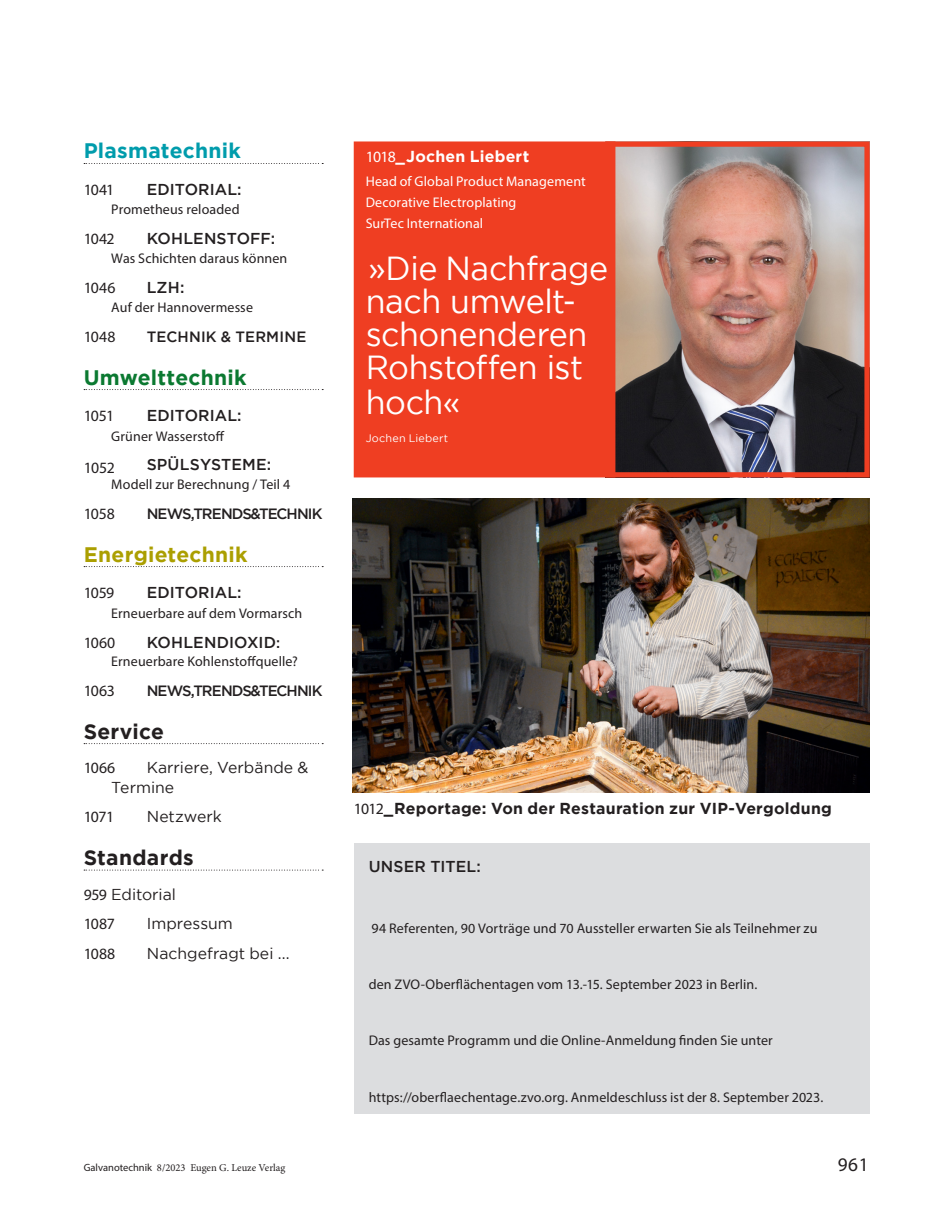
<style>
.page{position:relative;width:943px;height:1216px;background:#fff}
.page>*{position:absolute;margin:0;border:0;box-sizing:border-box;transform-origin:0 0}
.Inhalt_Copy{font:33.25px/33.8px "Gotham";letter-spacing:-.015em;color:#fff}
.Inhalt_Rubrik{font:700 21px "Gotham";letter-spacing:.01em;color:#231f20}
.Inhalt_Rubrik-2{font:700 21px "Gotham";letter-spacing:.01em;color:#ab9f01}
.Inhalt_Rubrik-3{font:700 21px "Gotham";letter-spacing:.01em;color:#009cac}
.Inhalt_Rubrik-4{font:700 21px "Gotham";letter-spacing:.01em;color:#0b7931}
.t1{font:19.25px "Myriad Pro";color:#231f20}
.BU_Inhalt_Copy{font:700 15.92px "Gotham";letter-spacing:.015em;color:#231f20}
.BU_Inhalt_Copy-2{font:700 15.92px "Gotham";letter-spacing:.015em;color:#fff}
.Copy_Inhalt_Rubriken{font:15.75px "Gotham";color:#231f20}
.Inhalt_Thema{font:500 15.75px "Gotham";letter-spacing:.005em;color:#231f20}
.Inhalt_Thema-2{font:15.75px "Myriad Pro";letter-spacing:-.02em;color:#231f20}
.Copy_Inhalt_Rubriken-2{font:15.75px "Myriad Pro";letter-spacing:-.03em;color:#231f20}
.Inhalt_Copy-2{font:500 15.75px "Gotham";letter-spacing:.01em;color:#231f20}
.Inhalt_Copy-3{font:15.75px "Myriad Pro";color:#231f20}
.Inhalt_Thema-3{font:500 14.88px "Gotham";letter-spacing:-.055em;color:#231f20}
.Inhalt_Thema-4{font:500 14.88px "Gotham";letter-spacing:.015em;color:#231f20}
.Inhalt_Thema-5{font:14px "Myriad Pro";letter-spacing:.01em;color:#231f20}
.BU_Inhalt_Copy-3{font:14px/21px "Myriad Pro";letter-spacing:.01em;color:#fff}
.Inhalt_Copy-4{font:14px "Myriad Pro";letter-spacing:.01em;color:#231f20}
.Inhalt_Copy-5{font:10.85px "Gotham";letter-spacing:.02em;color:#fff}
.t2{font:10.5px "Minion Pro";color:#231f20}
.s1{font-size:14.7px}
.s2{font-family:"Myriad Pro"}
.s3{font-family:"Myriad Pro";font-weight:400;font-size:15.75px}
</style>
<div class="page">
<img style="left:352px;top:498px;width:517px;height:294px">
<img style="left:615px;top:147px;width:248px;height:324px">
<div style="left:605px;top:141px;width:264px;height:336px;border:5px solid #ef3e22"></div>
<div style="left:357px;top:145px;width:255px;height:329px;background:#ef3e22"></div>
<div style="left:354px;top:141px;width:261px;height:336px;border:7px solid #ef3e22"></div>
<svg style="left:84px;top:163px;width:239px;height:1px"></svg>
<svg style="left:84px;top:389px;width:239px;height:1px"></svg>
<svg style="left:84px;top:566px;width:239px;height:1px"></svg>
<svg style="left:84px;top:743px;width:239px;height:1px"></svg>
<svg style="left:84px;top:869px;width:239px;height:1px"></svg>
<div style="left:354px;top:843px;width:515px;height:270px;background:#dcdddf"></div>
<p class="Inhalt_Rubrik-3" style="left:84px;top:139px;width:159px">Plasmatechnik</p>
<p class="Inhalt_Thema-2" style="left:84px;top:180px;width:32px">1041</p>
<p class="Inhalt_Thema" style="left:147px;top:181px;width:96px">EDITORIAL:</p>
<p class="Inhalt_Copy-4" style="left:111px;top:201px;width:130px">Prometheus reloaded</p>
<p class="Inhalt_Thema-2" style="left:84px;top:228px;width:33px">1042</p>
<p class="Inhalt_Thema" style="left:147px;top:229px;width:130px">KOHLENSTOFF:</p>
<p class="Inhalt_Thema-5" style="left:111px;top:250px;width:178px">Was Schichten daraus können</p>
<p class="Inhalt_Thema-2" style="left:84px;top:277px;width:33px">1046</p>
<p class="Inhalt_Thema" style="left:147px;top:278px;width:39px">LZH:</p>
<p class="Inhalt_Thema-5" style="left:111px;top:299px;width:143px">Auf der Hannovermesse</p>
<p class="Inhalt_Thema-2" style="left:84px;top:326px;width:33px">1048</p>
<p class="Inhalt_Thema-4" style="left:147px;top:328px;width:161px">TECHNIK &amp; TERMINE</p>
<p class="Inhalt_Rubrik-4" style="left:84px;top:365px;width:164px">Umwelttechnik</p>
<p class="Inhalt_Thema-2" style="left:84px;top:406px;width:32px">1051</p>
<p class="Inhalt_Thema" style="left:147px;top:407px;width:96px">EDITORIAL:</p>
<p class="Inhalt_Thema-5" style="left:111px;top:427px;width:115px">Grüner Wasserstoff</p>
<p class="Inhalt_Copy-3" style="left:84px;top:458px;width:33px">1052</p>
<p class="Inhalt_Copy-2" style="left:147px;top:456px;width:126px">SPÜLSYSTEME:</p>
<p class="Inhalt_Copy-4" style="left:111px;top:476px;width:181px">Modell zur Berechnung / Teil 4</p>
<p class="Inhalt_Thema-2" style="left:84px;top:503px;width:33px">1058</p>
<p class="Inhalt_Thema-3" style="left:147px;top:505px;width:177px">NEWS, TRENDS &amp; TECHNIK</p>
<p class="Inhalt_Rubrik-2" style="left:84px;top:542px;width:165px">Energietechnik</p>
<p class="Inhalt_Thema-2" style="left:84px;top:583px;width:32px">1059</p>
<p class="Inhalt_Thema" style="left:147px;top:584px;width:96px">EDITORIAL:</p>
<p class="Inhalt_Thema-5" style="left:111px;top:604px;width:192px">Erneuerbare auf dem Vormarsch</p>
<p class="Inhalt_Thema-2" style="left:84px;top:632px;width:33px">1060</p>
<p class="Inhalt_Thema" style="left:147px;top:633px;width:135px">KOHLENDIOXID<span class="s1">:</span></p>
<p class="Inhalt_Copy-4" style="left:111px;top:653px;width:188px">Erneuerbare Kohlenstoffquelle?</p>
<p class="Inhalt_Thema-2" style="left:84px;top:680px;width:33px">1063</p>
<p class="Inhalt_Thema-3" style="left:147px;top:682px;width:177px">NEWS, TRENDS &amp; TECHNIK</p>
<p class="Inhalt_Rubrik" style="left:84px;top:719px;width:82px">Service</p>
<p class="Copy_Inhalt_Rubriken-2" style="left:84px;top:758px;width:33px">1066</p>
<p class="Copy_Inhalt_Rubriken" style="left:147px;top:758px;width:163px">Karriere, Verbände &amp;</p>
<p class="Copy_Inhalt_Rubriken" style="left:111px;top:778px;width:64px">Termine</p>
<p class="Copy_Inhalt_Rubriken-2" style="left:84px;top:807px;width:32px">1071</p>
<p class="Copy_Inhalt_Rubriken" style="left:147px;top:807px;width:77px">Netzwerk</p>
<p class="Inhalt_Rubrik" style="left:84px;top:845px;width:111px">Standards</p>
<p class="Copy_Inhalt_Rubriken" style="left:84px;top:885px;width:94px"><span class="s2">959</span> Editorial</p>
<p class="Copy_Inhalt_Rubriken-2" style="left:84px;top:914px;width:33px">1087</p>
<p class="Copy_Inhalt_Rubriken" style="left:147px;top:914px;width:88px">Impressum</p>
<p class="Copy_Inhalt_Rubriken-2" style="left:84px;top:943px;width:33px">1088</p>
<p class="Copy_Inhalt_Rubriken" style="left:147px;top:944px;width:144px">Nachgefragt bei ...</p>
<p class="BU_Inhalt_Copy-2" style="left:366px;top:147px;width:165px"><span class="s3">1018</span>_Jochen Liebert</p>
<p class="BU_Inhalt_Copy-3" style="left:366px;top:170px;width:221px">Head of Global Product Management<br>Decorative Electroplating<br>SurTec International</p>
<p class="Inhalt_Copy" style="left:366px;top:250px;width:244px">»Die Nachfrage nach umwelt&shy;schonenderen<br>Rohstoffen ist hoch«</p>
<p class="Inhalt_Copy-5" style="left:366px;top:432px;width:84px">Jochen Liebert</p>
<p class="BU_Inhalt_Copy" style="left:354px;top:798px;width:479px"><span class="s3">1012</span>_Reportage: Von der Restauration zur VIP-Vergoldung</p>
<p class="Inhalt_Thema" style="left:368px;top:857px;width:114px">UNSER TITEL:</p>
<p class="Inhalt_Thema-5" style="left:371px;top:919px;width:447px">94 Referenten, 90 Vorträge und 70 Aussteller erwarten Sie als Teilnehmer zu</p>
<p class="Inhalt_Thema-5" style="left:368px;top:975px;width:390px">den ZVO-Oberflächentagen vom 13.-15. September 2023 in Berlin.</p>
<p class="Inhalt_Thema-5" style="left:368px;top:1032px;width:405px">Das gesamte Programm und die Online-Anmeldung finden Sie unter</p>
<p class="Inhalt_Thema-5" style="left:368px;top:1088px;width:456px">https://oberflaechentage.zvo.org. Anmeldeschluss ist der 8. September 2023.</p>
<p class="t2" style="left:84px;top:1160px;width:203px"><span class="s2">Galvanotechnik</span> 8/2023 Eugen G. Leuze Verlag</p>
<p class="t1" style="left:837px;top:1152px;width:32px">961</p>
</div>
